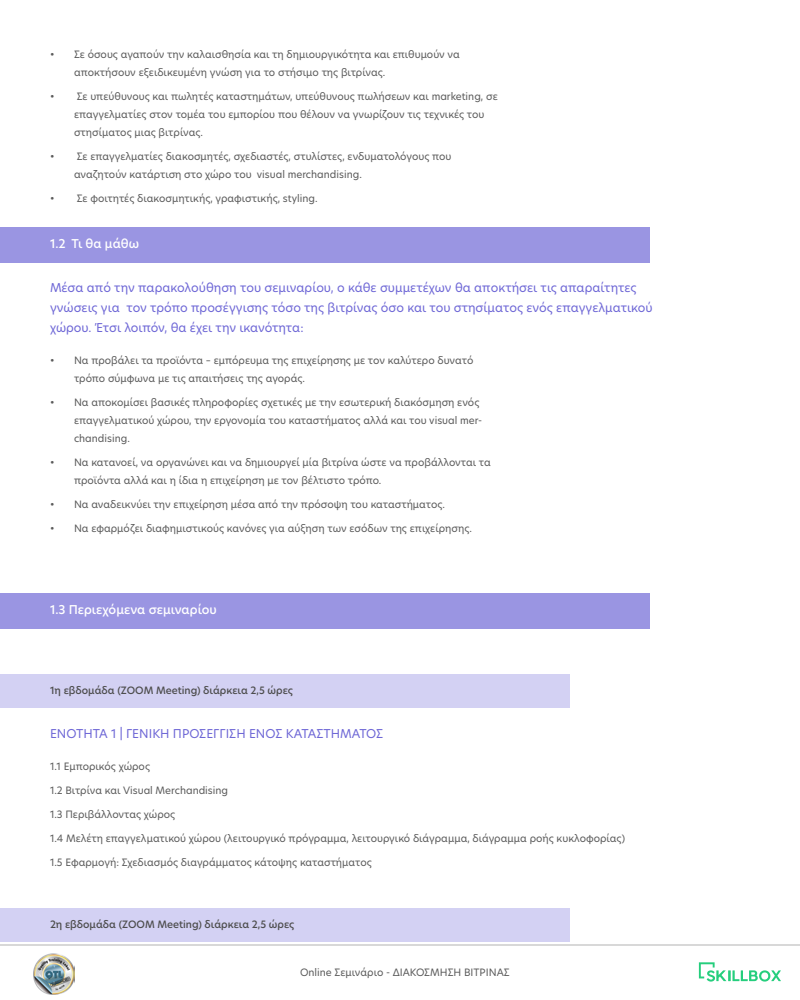
<style>
.page{position:relative;width:800px;height:1000px;background:#fff}
.page>*{position:absolute;margin:0;border:0;box-sizing:border-box;transform-origin:0 0}
.t1{font:12px/20px "New Hero";color:#6e67d6}
.t2{font:500 12px "New Hero";color:#fff}
.t3{font:10px/18px "New Hero";color:#5a5a5a}
.t4{font:500 10px "New Hero";color:#4d4d4d}
</style>
<div class="page">
<svg style="left:699px;top:962px;width:82px;height:20px"></svg>
<hr style="left:0;top:945px;width:800px;height:1px;background:#b3b3b3">
<img style="left:33px;top:953px;width:42px;height:41px">
<div style="left:0;top:227px;width:650px;height:36px;background:#9a95e2"></div>
<div style="left:0;top:593px;width:650px;height:36px;background:#9a95e2"></div>
<div style="left:0;top:674px;width:570px;height:34px;background:#d3d1f3"></div>
<div style="left:0;top:908px;width:570px;height:34px;background:#d3d1f3"></div>
<p class="t3" style="left:74px;top:45px;width:387px;text-indent:-24px">• Σε όσους αγαπούν την καλαισθησία και τη δημιουργικότητα και επιθυμούν να αποκτήσουν εξειδικευμένη γνώση για το στήσιμο της βιτρίνας.</p>
<p class="t3" style="left:74px;top:87px;width:425px;text-indent:-24px">• Σε υπεύθυνους και πωλητές καταστημάτων, υπεύθυνους πωλήσεων και marketing, σε επαγγελματίες στον τομέα του εμπορίου που θέλουν να γνωρίζουν τις τεχνικές του στησίματος μιας βιτρίνας.</p>
<p class="t3" style="left:74px;top:147px;width:379px;text-indent:-24px">• Σε επαγγελματίες διακοσμητές, σχεδιαστές, στυλίστες, ενδυματολόγους που αναζητούν κατάρτιση στο χώρο του visual merchandising.</p>
<p class="t3" style="left:50px;top:189px;width:269px">• Σε φοιτητές διακοσμητικής, γραφιστικής, styling.</p>
<p class="t2" style="left:50px;top:236px;width:91px">1.2 Τι θα μάθω</p>
<p class="t1" style="left:50px;top:278px;width:604px">Μέσα από την παρακολούθηση του σεμιναρίου, ο κάθε συμμετέχων θα αποκτήσει τις απαραίτητες γνώσεις για τον τρόπο προσέγγισης τόσο της βιτρίνας όσο και του στησίματος ενός επαγγελματικού χώρου. Έτσι λοιπόν, θα έχει την ικανότητα:</p>
<p class="t3" style="left:74px;top:352px;width:401px;text-indent:-24px">• Να προβάλει τα προϊόντα – εμπόρευμα της επιχείρησης με τον καλύτερο δυνατό τρόπο σύμφωνα με τις απαιτήσεις της αγοράς.</p>
<p class="t3" style="left:74px;top:394px;width:410px;text-indent:-24px">• Να αποκομίσει βασικές πληροφορίες σχετικές με την εσωτερική διακόσμηση ενός επαγγελματικού χώρου, την εργονομία του καταστήματος αλλά και του visual mer&shy;chandising.</p>
<p class="t3" style="left:74px;top:454px;width:418px;text-indent:-24px">• Να κατανοεί, να οργανώνει και να δημιουργεί μία βιτρίνα ώστε να προβάλλονται τα προϊόντα αλλά και η ίδια η επιχείρηση με τον βέλτιστο τρόπο.</p>
<p class="t3" style="left:50px;top:496px;width:397px">• Να αναδεικνύει την επιχείρηση μέσα από την πρόσοψη του καταστήματος.</p>
<p class="t3" style="left:50px;top:520px;width:424px">• Να εφαρμόζει διαφημιστικούς κανόνες για αύξηση των εσόδων της επιχείρησης.</p>
<p class="t2" style="left:50px;top:602px;width:168px">1.3 Περιεχόμενα σεμιναρίου</p>
<p class="t4" style="left:50px;top:684px;width:245px">1η εβδομάδα (ZOOM Meeting) διάρκεια 2,5 ώρες</p>
<p class="t1" style="left:50px;top:724px;width:335px">ΕΝΟΤΗΤΑ 1 | ΓΕΝΙΚΗ ΠΡΟΣΕΓΓΙΣΗ ΕΝΟΣ ΚΑΤΑΣΤΗΜΑΤΟΣ</p>
<p class="t3" style="left:50px;top:758px;width:102px">1.1 Εμπορικός χώρος</p>
<p class="t3" style="left:50px;top:782px;width:180px">1.2 Βιτρίνα και Visual Merchandising</p>
<p class="t3" style="left:50px;top:806px;width:127px">1.3 Περιβάλλοντας χώρος</p>
<p class="t3" style="left:50px;top:830px;width:577px">1.4 Μελέτη επαγγελματικού χώρου (λειτουργικό πρόγραμμα, λειτουργικό διάγραμμα, διάγραμμα ροής κυκλοφορίας)</p>
<p class="t3" style="left:50px;top:854px;width:323px">1.5 Εφαρμογή: Σχεδιασμός διαγράμματος κάτοψης καταστήματος</p>
<p class="t4" style="left:50px;top:918px;width:246px">2η εβδομάδα (ZOOM Meeting) διάρκεια 2,5 ώρες</p>
<p class="t3" style="left:300px;top:963px;width:211px">Online Σεμινάριο - ΔΙΑΚΟΣΜΗΣΗ ΒΙΤΡΙΝΑΣ</p>
</div>
